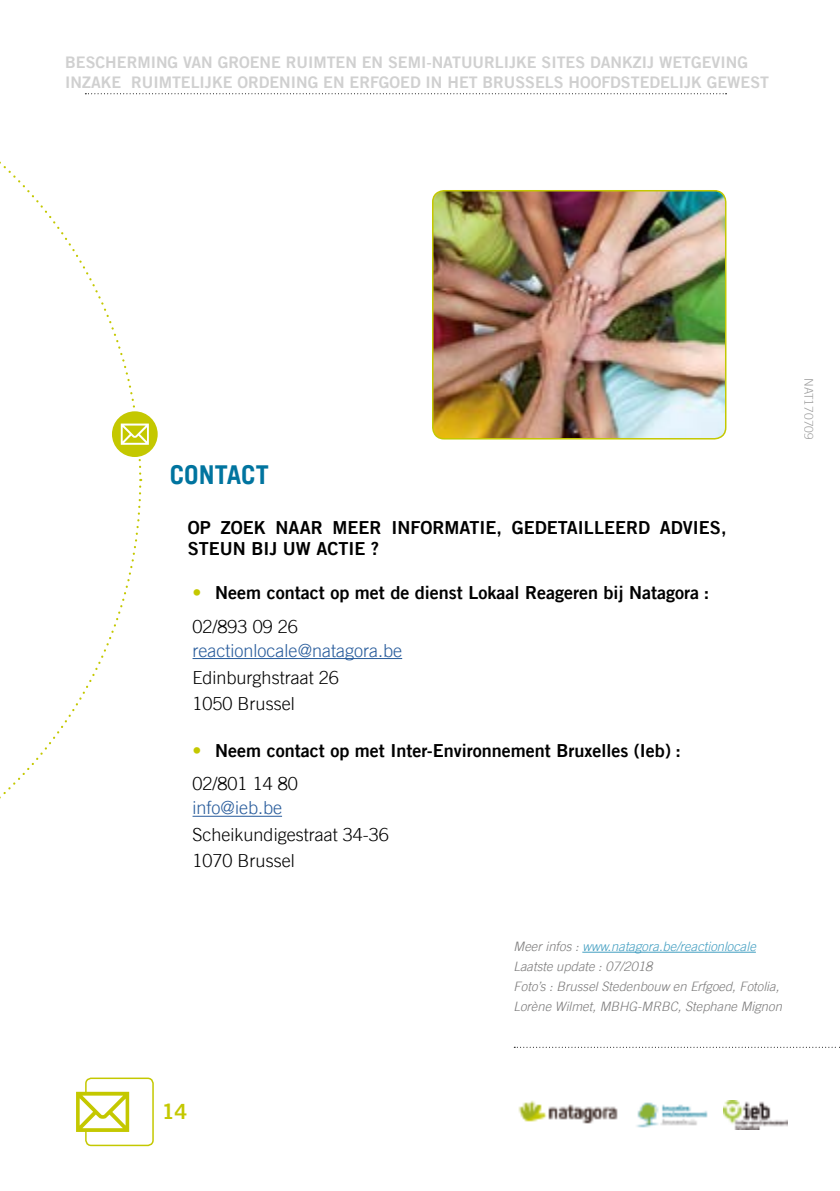
<style>
.page{position:relative;width:840px;height:1191px;background:#fff}
.page>*{position:absolute;margin:0;border:0;box-sizing:border-box;transform-origin:0 0}
.t1{font:700 26px "Trade Gothic";color:#00749f}
.t2{font:21px "Trade Gothic Bold Two";color:#c4c800}
.t3{font:18px/21.6px "Trade Gothic Bold Two";color:#000}
.t4{font:300 18px/26px "Trade Gothic";color:#000}
.t5{font:300 18px "Trade Gothic";color:#275b9b}
.t6{font:16px/19.2px "Trade Gothic Bold Two";color:#d0d0d0}
.t7{font:italic 300 13px/20px "Trade Gothic";color:#7c7b7b}
.t8{font:300 12px "Trade Gothic";color:#878787}
.s1{color:#c4c800}
.s2{color:#429ec1}
</style>
<div class="page">
<div style="left:85px;top:1077px;width:69px;height:69px;border:2px solid #c4c800;border-radius:5px"></div>
<svg style="left:76px;top:1091px;width:53px;height:41px"></svg>
<hr style="left:192px;top:658px;width:210px;height:1px;background:#275b9b">
<hr style="left:192px;top:816px;width:90px;height:1px;background:#275b9b">
<svg style="left:142px;top:93px;width:584px;height:1px"></svg>
<img style="left:432px;top:191px;width:293px;height:248px">
<div style="left:432px;top:190px;width:294px;height:249px;border:2px solid #c4c800;border-radius:11px"></div>
<svg style="left:0;top:93px;width:142px;height:386px"></svg>
<svg style="left:0;top:485px;width:142px;height:314px"></svg>
<div style="left:112px;top:411px;width:46px;height:46px;background:#c4c800;border-radius:50%"></div>
<svg style="left:121px;top:423px;width:28px;height:22px"></svg>
<hr style="left:582px;top:952px;width:173px;height:1px;background:#429ec1">
<svg style="left:514px;top:1046px;width:326px;height:1px"></svg>
<img style="left:518px;top:1100px;width:100px;height:24px">
<img style="left:636px;top:1102px;width:72px;height:26px">
<img style="left:723px;top:1100px;width:64px;height:29px">
<p class="t6" style="left:65px;top:53px;width:705px">BESCHERMING VAN GROENE RUIMTEN EN SEMI-NATUURLIJKE SITES DANKZIJ WETGEVING<br>INZAKE RUIMTELIJKE ORDENING EN ERFGOED IN HET BRUSSELS HOOFDSTEDELIJK GEWEST</p>
<h1 class="t1" style="left:170px;top:458px;width:100px">CONTACT</h1>
<p class="t3" style="left:188px;top:516px;width:540px">OP ZOEK NAAR MEER INFORMATIE, GEDETAILLEERD ADVIES,<br>STEUN BIJ UW ACTIE ?</p>
<p class="t3" style="left:192px;top:581px;width:518px"><span class="s1">•</span> Neem contact op met de dienst Lokaal Reageren bij Natagora :</p>
<p class="t4" style="left:192px;top:613px;width:107px">02/893 09 26</p>
<p class="t5" style="left:192px;top:639px;width:211px">reactionlocale@natagora.be</p>
<p class="t4" style="left:192px;top:664px;width:148px">Edinburghstraat 26<br>1050 Brussel</p>
<p class="t3" style="left:192px;top:739px;width:489px"><span class="s1">•</span> Neem contact op met Inter-Environnement Bruxelles (Ieb) :</p>
<p class="t4" style="left:192px;top:771px;width:107px">02/801 14 80</p>
<p class="t5" style="left:192px;top:797px;width:91px">info@ieb.be</p>
<p class="t4" style="left:192px;top:822px;width:198px">Scheikundigestraat 34-36<br>1070 Brussel</p>
<p class="t8" style="left:815px;top:378px;width:63px;rotate:90deg">NAT170709</p>
<p class="t7" style="left:513px;top:936px;width:269px">Meer infos : <span class="s2">www.natagora.be/reactionlocale </span>Laatste update : 07/2018<br>Foto’s : Brussel Stedenbouw en Erfgoed, Fotolia, Lorène Wilmet, MBHG-MRBC, Stephane Mignon</p>
<p class="t2" style="left:162px;top:1099px;width:27px">14</p>
</div>
